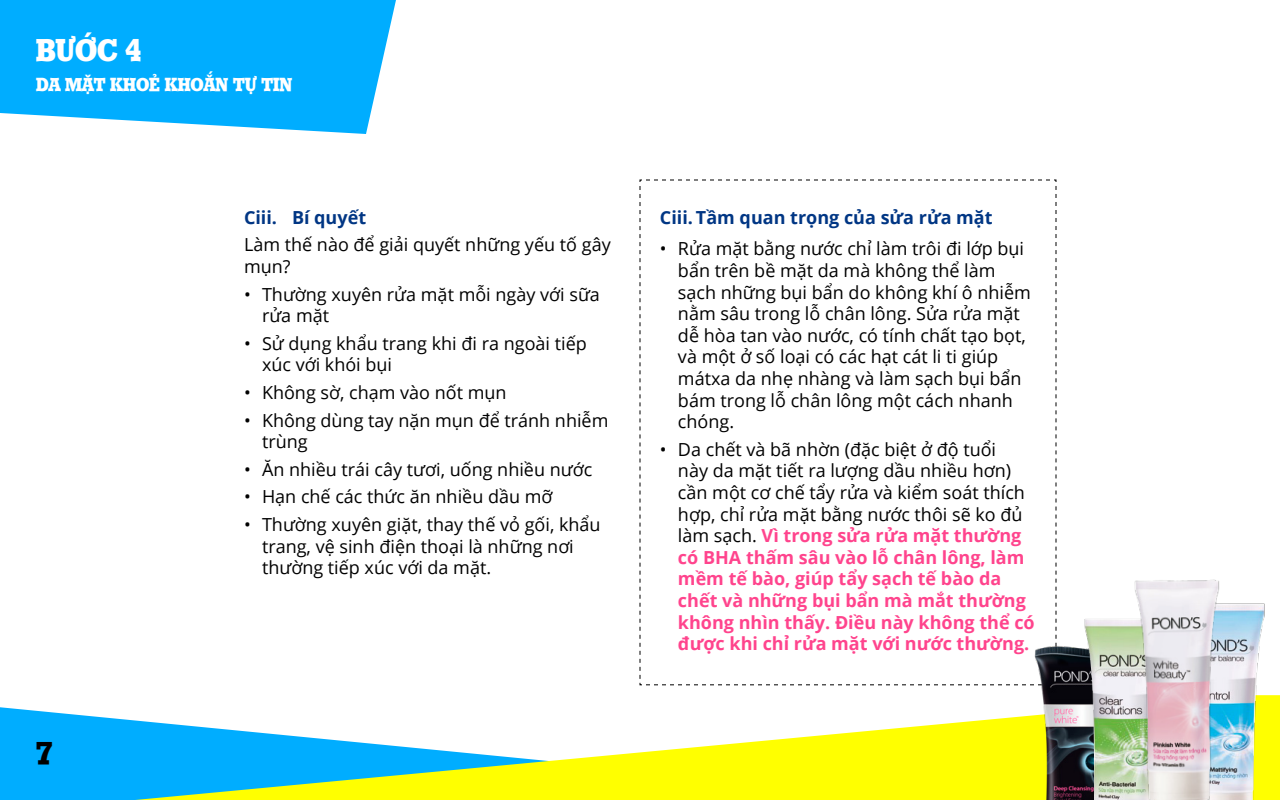
<style>
.page{position:relative;width:1280px;height:800px;background:#fff}
.page>*{position:absolute;margin:0;border:0;box-sizing:border-box;transform-origin:0 0}
.t1{font:700 30px "SFU Stafford";color:#fff;scale:.9 1}
.t2{font:700 30px "SFU Stafford";color:#000}
.t3{font:18px/21.6px "Open Sans";color:#000}
.t4{font:700 18px/21.6px "Open Sans";color:#ff448d}
.t5{font:700 18px "Open Sans";color:#003684}
.t6{font:700 18px "SFU Stafford";color:#fff;scale:.9 1}
.s1{font-weight:400;color:#000}
</style>
<div class="page">
<svg style="left:0;top:707px;width:135px;height:93px;background:#12b2ff"></svg>
<svg style="left:135px;top:715px;width:893px;height:85px"></svg>
<svg style="left:0;top:0;width:396px;height:134px;background:#1cb6ff"></svg>
<svg style="left:639px;top:179px;width:418px;height:507px"></svg>
<img style="left:1028px;top:640px;width:47px;height:160px">
<img style="left:1075px;top:619px;width:50px;height:181px">
<img style="left:1239px;top:603px;width:41px;height:197px">
<img style="left:1125px;top:579px;width:114px;height:221px">
<h1 class="t1" style="left:36px;top:26px;width:118px">BƯỚC 4</h1>
<p class="t6" style="left:36px;top:70px;width:286px">DA MẶT KHOẺ KHOẮN TỰ TIN</p>
<h1 class="t2" style="left:36px;top:729px;width:19px">7</h1>
<p class="t5" style="left:244px;top:205px;width:124px">Ciii. Bí quyết</p>
<p class="t3" style="left:244px;top:234px;width:368px">Làm thế nào để giải quyết những yếu tố gây mụn?</p>
<p class="t3" style="left:262px;top:283px;width:340px;text-indent:-18px">• Thường xuyên rửa mặt mỗi ngày với sữa rửa mặt</p>
<p class="t3" style="left:262px;top:332px;width:326px;text-indent:-18px">• Sử dụng khẩu trang khi đi ra ngoài tiếp xúc với khói bụi</p>
<p class="t3" style="left:244px;top:381px;width:264px">• Không sờ, chạm vào nốt mụn</p>
<p class="t3" style="left:262px;top:409px;width:348px;text-indent:-18px">• Không dùng tay nặn mụn để tránh nhiễm trùng</p>
<p class="t3" style="left:244px;top:458px;width:350px">• Ăn nhiều trái cây tươi, uống nhiều nước</p>
<p class="t3" style="left:244px;top:486px;width:310px">• Hạn chế các thức ăn nhiều dầu mỡ</p>
<p class="t3" style="left:262px;top:513px;width:340px;text-indent:-18px">• Thường xuyên giặt, thay thế vỏ gối, khẩu trang, vệ sinh điện thoại là những nơi thường tiếp xúc với da mặt.</p>
<p class="t5" style="left:660px;top:204px;width:334px">Ciii. Tầm quan trọng của sửa rửa mặt</p>
<p class="t3" style="left:678px;top:238px;width:354px;text-indent:-18px">• Rửa mặt bằng nước chỉ làm trôi đi lớp bụi bẩn trên bề mặt da mà không thể làm sạch những bụi bẩn do không khí ô nhiễm nằm sâu trong lỗ chân lông. Sửa rửa mặt dễ hòa tan vào nước, có tính chất tạo bọt, và một ở số loại có các hạt cát li ti giúp mátxa da nhẹ nhàng và làm sạch bụi bẩn bám trong lỗ chân lông một cách nhanh chóng.</p>
<p class="t4" style="left:678px;top:438px;width:358px;text-indent:-18px"><span class="s1">• Da chết và bã nhờn (đặc biệt ở độ tuổi<br>này da mặt tiết ra lượng dầu nhiều hơn) cần một cơ chế tẩy rửa và kiểm soát thích hợp, chỉ rửa mặt bằng nước thôi sẽ ko đủ làm sạch.</span> Vì trong sửa rửa mặt thường có BHA thấm sâu vào lỗ chân lông, làm mềm tế bào, giúp tẩy sạch tế bào da chết và những bụi bẩn mà mắt thường không nhìn thấy. Điều này không thể có được khi chỉ rửa mặt với nước thường.</p>
</div>
